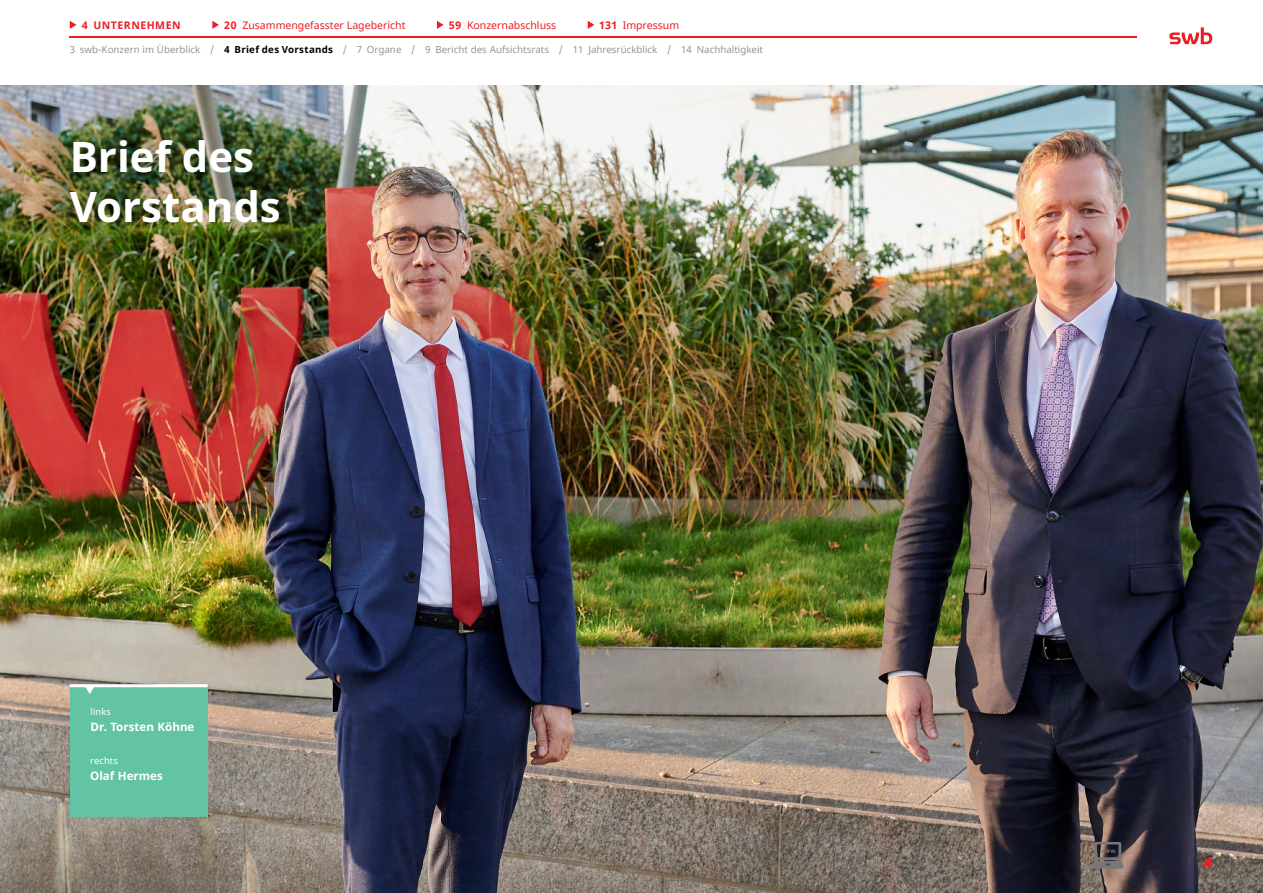
<style>
.page{position:relative;width:1263px;height:893px;background:#fff}
.page>*{position:absolute;margin:0;border:0;box-sizing:border-box;transform-origin:0 0}
.t1{font:700 42px/49.5px "Noto Sans";color:#fff}
.t2{font:700 15px "Noto Sans";color:#ed1d24}
.t3{font:700 11.7px "Noto Sans";color:#fff}
.t4{font:10.5px "Noto Sans";color:#ed1d24}
.t5{font:700 10.5px "Noto Sans";letter-spacing:.045em;color:#ed1d24}
.t6{font:9.75px "Noto Sans";color:#939598}
.t7{font:9.3px "Noto Sans";letter-spacing:.01em;color:#fff}
.s1{font-weight:700}
.s2{font-weight:700;color:#000}
</style>
<div class="page">
<img style="left:0;top:85px;width:1263px;height:808px">
<div style="left:70px;top:685px;width:138px;height:131px;background:#62c3a5"></div>
<hr style="left:70px;top:684px;width:138px;height:3px;background:#fff">
<svg style="left:70px;top:21px;width:6px;height:8px"></svg>
<svg style="left:212px;top:21px;width:7px;height:8px"></svg>
<svg style="left:437px;top:21px;width:7px;height:8px"></svg>
<svg style="left:588px;top:21px;width:6px;height:8px"></svg>
<hr style="left:70px;top:37px;width:1067px;height:1px;background:#ed1d24">
<svg style="left:1169px;top:27px;width:43px;height:17px"></svg>
<svg style="left:85px;top:687px;width:10px;height:7px"></svg>
<svg style="left:1091px;top:842px;width:33px;height:27px"></svg>
<p class="t5" style="left:82px;top:18px;width:100px">4 UNTERNEHMEN</p>
<p class="t4" style="left:224px;top:18px;width:183px"><span class="s1">20</span> Zusammengefasster Lagebericht</p>
<p class="t4" style="left:449px;top:18px;width:109px"><span class="s1">59</span> Konzernabschluss</p>
<p class="t4" style="left:600px;top:18px;width:81px"><span class="s1">131</span> Impressum</p>
<p class="t6" style="left:70px;top:43px;width:695px">3 swb-Konzern im Überblick / <span class="s2">4 Brief des Vorstands</span> / 7 Organe / 9 Bericht des Aufsichtsrats / 11 Jahresrückblick / 14 Nachhaltigkeit</p>
<h1 class="t1" style="left:70px;top:133px;width:213px">Brief des<br>Vorstands</h1>
<p class="t7" style="left:91px;top:705px;width:22px">links</p>
<p class="t3" style="left:91px;top:718px;width:105px">Dr. Torsten Köhne</p>
<p class="t7" style="left:90px;top:754px;width:29px">rechts</p>
<p class="t3" style="left:90px;top:767px;width:74px">Olaf Hermes</p>
<h2 class="t2" style="left:1204px;top:852px;width:10px">4</h2>
</div>
